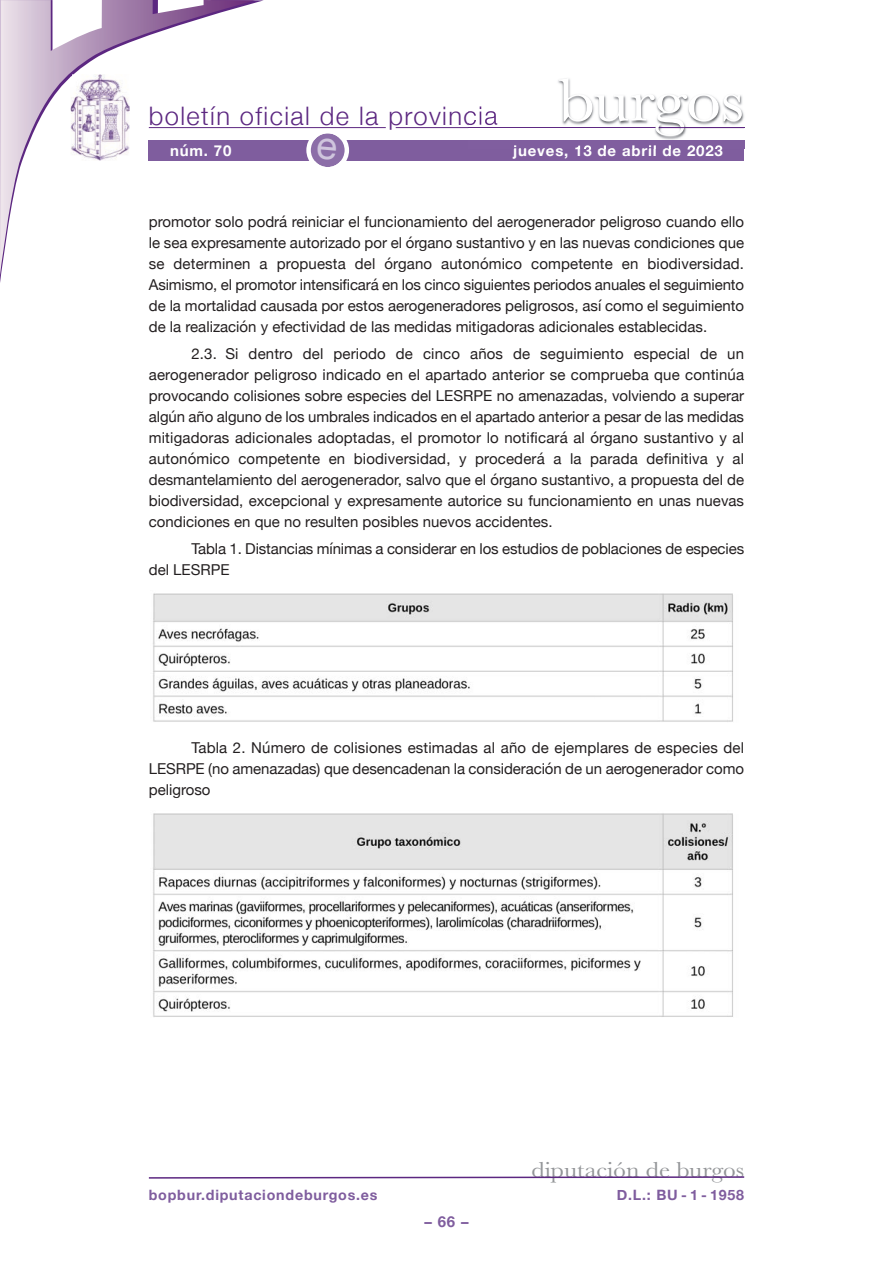
<style>
.page{position:relative;width:893px;height:1263px;background:#fff}
.page>*{position:absolute;margin:0;border:0;box-sizing:border-box;transform-origin:0 0}
.t1{font:63px "Baskerville";letter-spacing:-.01em;color:#fff;scale:1.12 1}
.t2{font:300 25.5px "Helvetica Neue";letter-spacing:.055em;color:#5c2781}
.t3{font:22.5px "Baskerville";color:#939598;scale:1.12 1}
.t4{font:15px/21px "Helvetica Neue";color:#231f20;text-align:justify}
.t5{font:700 15px "Helvetica Neue";letter-spacing:.055em;color:#fff}
.t6{font:700 15px "Helvetica Neue";color:#7f5d9e}
.t7{font:700 14.25px "Helvetica Neue";letter-spacing:.055em;color:#7f5d9e}
</style>
<div class="page">
<hr style="left:396px;top:127px;width:348px;height:1px;background:#5c2781">
<hr style="left:149px;top:127px;width:237px;height:1px;background:#5c2781">
<svg style="left:0;top:0;width:255px;height:275px"></svg>
<div style="left:149px;top:140px;width:595px;height:20px;background:#7f5d9e"></div>
<svg style="left:148px;top:1176px;width:597px;height:3px"></svg>
<img style="left:468px;top:78px;width:277px;height:71px">
<img style="left:468px;top:127px;width:191px;height:1px">
<img style="left:468px;top:140px;width:276px;height:9px">
<img style="left:513px;top:145px;width:54px;height:4px">
<hr style="left:659px;top:127px;width:85px;height:1px;background:#5c2781">
<img style="left:71px;top:74px;width:59px;height:87px">
<img style="left:153px;top:593px;width:580px;height:129px">
<img style="left:153px;top:813px;width:580px;height:204px">
<svg style="left:306px;top:133px;width:43px;height:34px"></svg>
<h2 class="t2" style="left:149px;top:100px;width:350px">boletín oficial de la provincia</h2>
<h1 class="t1" style="left:558px;top:64px;width:168px">burgos</h1>
<p class="t5" style="left:170px;top:141px;width:63px">núm. 70</p>
<p class="t5" style="left:513px;top:141px;width:211px">jueves, 13 de abril de 2023</p>
<p class="t4" style="left:149px;top:211px;width:597px">promotor solo podrá reiniciar el funcionamiento del aerogenerador peligroso cuando ello le sea expresamente autorizado por el órgano sustantivo y en las nuevas condiciones que se determinen a propuesta del órgano autonómico competente en biodiversidad.<br>Asimismo, el promotor intensificará en los cinco siguientes periodos anuales el seguimiento de la mortalidad causada por estos aerogeneradores peligrosos, así como el seguimiento de la realización y efectividad de las medidas mitigadoras adicionales establecidas.</p>
<p class="t4" style="left:149px;top:343px;width:597px;text-indent:43px">2.3. Si dentro del periodo de cinco años de seguimiento especial de un aerogenerador peligroso indicado en el apartado anterior se comprueba que continúa provocando colisiones sobre especies del LESRPE no amenazadas, volviendo a superar algún año alguno de los umbrales indicados en el apartado anterior a pesar de las medidas mitigadoras adicionales adoptadas, el promotor lo notificará al órgano sustantivo y al autonómico competente en biodiversidad, y procederá a la parada definitiva y al desmantelamiento del aerogenerador, salvo que el órgano sustantivo, a propuesta del de biodiversidad, excepcional y expresamente autorice su funcionamiento en unas nuevas condiciones en que no resulten posibles nuevos accidentes.</p>
<p class="t4" style="left:149px;top:538px;width:597px;text-indent:43px">Tabla 1. Distancias mínimas a considerar en los estudios de poblaciones de especies del LESRPE</p>
<p class="t4" style="left:149px;top:737px;width:597px;text-indent:43px">Tabla 2. Número de colisiones estimadas al año de ejemplares de especies del LESRPE (no amenazadas) que desencadenan la consideración de un aerogenerador como peligroso</p>
<h3 class="t3" style="left:531px;top:1157px;width:191px">diputación de burgos</h3>
<p class="t7" style="left:149px;top:1186px;width:230px">bopbur.diputaciondeburgos.es</p>
<p class="t7" style="left:617px;top:1186px;width:129px">D.L.: BU - 1 - 1958</p>
<p class="t6" style="left:424px;top:1212px;width:46px">– 66 –</p>
</div>
